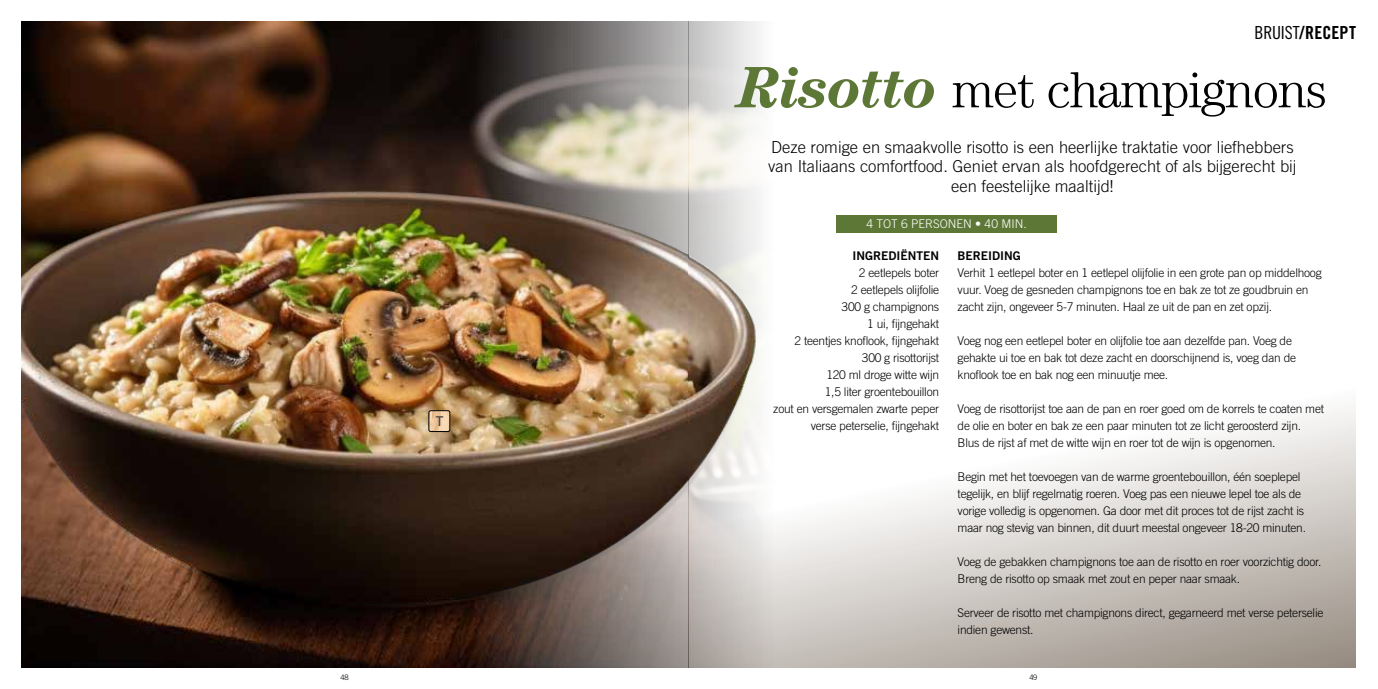
<style>
.page{position:relative;width:1378px;height:689px;background:#fff}
.page>*{position:absolute;margin:0;border:0;box-sizing:border-box;transform-origin:0 0}
.t1{font:300 51px "Century Std";letter-spacing:-.02em;color:#000}
.t2{font:18px "Trade Gothic LT Std Bd Cn 20";letter-spacing:.01em;color:#000}
.t3{font:300 16.5px/19.5px "Trade Gothic LT Std";color:#000;text-align:center}
.t4{font:300 12px/17px "Trade Gothic LT Std";letter-spacing:-.02em;color:#000}
.t5{font:12px "Trade Gothic LT Std Bd 2";color:#000}
.t6{font:300 12px "Trade Gothic LT Std";color:#fff}
.t7{font:300 7.5px "Trade Gothic LT Std";color:#000}
.s1{font-family:"Trade Gothic LT Std Cn 18"}
.s2{font-weight:700;font-style:italic;font-size:58.5px;color:#5d7736}
</style>
<div class="page">
<img style="left:21px;top:21px;width:738px;height:153px">
<img style="left:21px;top:174px;width:668px;height:494px">
<svg style="left:689px;top:22px;width:666px;height:646px"></svg>
<div style="left:836px;top:215px;width:221px;height:17px;background:#5d7736"></div>
<svg style="left:429px;top:411px;width:22px;height:21px"></svg>
<div style="left:429px;top:410px;width:21px;height:22px;border:1px solid #000;border-radius:2px"></div>
<h2 class="t2" style="left:1254px;top:21px;width:103px"><span class="s1">BRUIST</span>/RECEPT</h2>
<h1 class="t1" style="left:738px;top:61px;width:591px"><span class="s2">Risotto</span> met champignons</h1>
<h3 class="t3" style="left:768px;top:137px;width:530px">Deze romige en smaakvolle risotto is een heerlijke traktatie voor liefhebbers van Italiaans comfortfood. Geniet ervan als hoofdgerecht of als bijgerecht bij een feestelijke maaltijd!</h3>
<p class="t6" style="left:866px;top:217px;width:162px">4 TOT 6 PERSONEN • 40 MIN.</p>
<p class="t5" style="left:852px;top:248px;width:88px">INGREDIËNTEN</p>
<p class="t4" style="left:773px;top:264px;width:167px;text-align:right">2 eetlepels boter<br>2 eetlepels olijfolie<br>300 g champignons<br>1 ui, fijngehakt<br>2 teentjes knoflook, fijngehakt<br>300 g risottorijst<br>120 ml droge witte wijn<br>1,5 liter groentebouillon<br>zout en versgemalen zwarte peper verse peterselie, fijngehakt</p>
<p class="t5" style="left:957px;top:248px;width:65px">BEREIDING</p>
<p class="t4" style="left:957px;top:264px;width:366px">Verhit 1 eetlepel boter en 1 eetlepel olijfolie in een grote pan op middelhoog vuur. Voeg de gesneden champignons toe en bak ze tot ze goudbruin en zacht zijn, ongeveer 5-7 minuten. Haal ze uit de pan en zet opzij.</p>
<p class="t4" style="left:957px;top:332px;width:340px">Voeg nog een eetlepel boter en olijfolie toe aan dezelfde pan. Voeg de gehakte ui toe en bak tot deze zacht en doorschijnend is, voeg dan de knoflook toe en bak nog een minuutje mee.</p>
<p class="t4" style="left:957px;top:400px;width:368px">Voeg de risottorijst toe aan de pan en roer goed om de korrels te coaten met de olie en boter en bak ze een paar minuten tot ze licht geroosterd zijn.<br>Blus de rijst af met de witte wijn en roer tot de wijn is opgenomen.</p>
<p class="t4" style="left:957px;top:468px;width:350px">Begin met het toevoegen van de warme groentebouillon, één soeplepel tegelijk, en blijf regelmatig roeren. Voeg pas een nieuwe lepel toe als de vorige volledig is opgenomen. Ga door met dit proces tot de rijst zacht is maar nog stevig van binnen, dit duurt meestal ongeveer 18-20 minuten.</p>
<p class="t4" style="left:957px;top:553px;width:365px">Voeg de gebakken champignons toe aan de risotto en roer voorzichtig door.<br>Breng de risotto op smaak met zout en peper naar smaak.</p>
<p class="t4" style="left:957px;top:604px;width:367px">Serveer de risotto met champignons direct, gegarneerd met verse peterselie indien gewenst.</p>
<p class="t7" style="left:340px;top:672px;width:10px">48</p>
<p class="t7" style="left:1029px;top:672px;width:9px">49</p>
</div>
